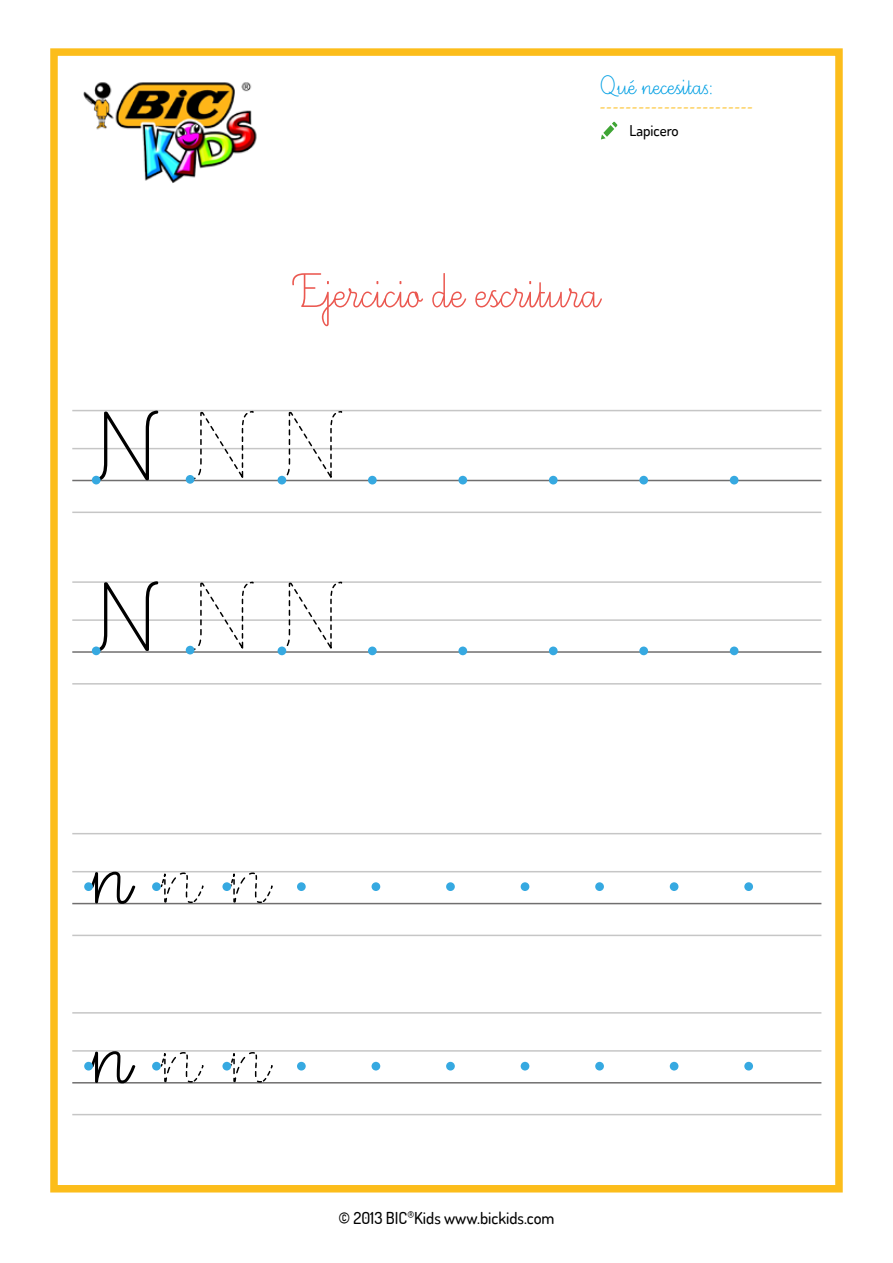
<style>
.page{position:relative;width:893px;height:1263px;background:#fff}
.page>*{position:absolute;margin:0;border:0;box-sizing:border-box;transform-origin:0 0}
.t1{font:121.35px/179.6px "Ecriture A Romain Orne";color:#000}
.t2{font:120.9px/170.7px "Ecriture A Romain Orne";color:#000}
.t3{font:60px "Ecriture A Romain Orne";color:#eb5850}
.t4{font:33px "Ecriture A Romain Orne";color:#009fe3}
.t5{font:18px "Minion Pro";color:#fcbd1b}
.t6{font:500 16.5px "Dosis";color:#000}
.t7{font:500 15px "Dosis";color:#000}
</style>
<div class="page">
<div style="left:50px;top:48px;width:793px;height:1144px;border:8px solid #fcbd1b"></div>
<img style="left:83px;top:82px;width:174px;height:101px">
<svg style="left:601px;top:122px;width:16px;height:17px"></svg>
<hr style="left:72px;top:1082px;width:749px;height:1px;background:#706f6f">
<hr style="left:72px;top:1114px;width:749px;height:1px;background:#c6c6c6">
<hr style="left:72px;top:903px;width:749px;height:1px;background:#706f6f">
<hr style="left:72px;top:935px;width:749px;height:1px;background:#c6c6c6">
<hr style="left:72px;top:480px;width:749px;height:1px;background:#706f6f">
<hr style="left:72px;top:512px;width:749px;height:1px;background:#c6c6c6">
<hr style="left:72px;top:651px;width:749px;height:2px;background:#706f6f">
<hr style="left:72px;top:683px;width:749px;height:1px;background:#c6c6c6">
<hr style="left:72px;top:1050px;width:749px;height:2px;background:#c6c6c6">
<hr style="left:72px;top:871px;width:749px;height:1px;background:#c6c6c6">
<hr style="left:72px;top:448px;width:749px;height:1px;background:#c6c6c6">
<hr style="left:72px;top:619px;width:749px;height:2px;background:#c6c6c6">
<hr style="left:72px;top:1012px;width:749px;height:1px;background:#c6c6c6">
<hr style="left:72px;top:833px;width:749px;height:1px;background:#c6c6c6">
<hr style="left:72px;top:410px;width:749px;height:1px;background:#c6c6c6">
<hr style="left:72px;top:581px;width:749px;height:2px;background:#c6c6c6">
<svg style="left:190px;top:410px;width:64px;height:72px"></svg>
<svg style="left:190px;top:581px;width:64px;height:72px"></svg>
<svg style="left:279px;top:411px;width:64px;height:71px"></svg>
<svg style="left:279px;top:581px;width:64px;height:72px"></svg>
<div style="left:92px;top:476px;width:9px;height:8px;background:#36a9e1;border-radius:50%"></div>
<div style="left:92px;top:646px;width:9px;height:9px;background:#36a9e1;border-radius:50%"></div>
<div style="left:186px;top:475px;width:8px;height:9px;background:#36a9e1;border-radius:50%"></div>
<div style="left:186px;top:646px;width:8px;height:8px;background:#36a9e1;border-radius:50%"></div>
<div style="left:278px;top:476px;width:8px;height:8px;background:#36a9e1;border-radius:50%"></div>
<div style="left:278px;top:646px;width:8px;height:9px;background:#36a9e1;border-radius:50%"></div>
<div style="left:458px;top:476px;width:9px;height:8px;background:#36a9e1;border-radius:50%"></div>
<div style="left:458px;top:646px;width:9px;height:9px;background:#36a9e1;border-radius:50%"></div>
<div style="left:639px;top:476px;width:9px;height:8px;background:#36a9e1;border-radius:50%"></div>
<div style="left:639px;top:646px;width:9px;height:9px;background:#36a9e1;border-radius:50%"></div>
<div style="left:368px;top:476px;width:9px;height:8px;background:#36a9e1;border-radius:50%"></div>
<div style="left:368px;top:646px;width:9px;height:9px;background:#36a9e1;border-radius:50%"></div>
<div style="left:549px;top:476px;width:9px;height:8px;background:#36a9e1;border-radius:50%"></div>
<div style="left:549px;top:646px;width:9px;height:9px;background:#36a9e1;border-radius:50%"></div>
<div style="left:730px;top:476px;width:8px;height:8px;background:#36a9e1;border-radius:50%"></div>
<div style="left:730px;top:646px;width:8px;height:9px;background:#36a9e1;border-radius:50%"></div>
<svg style="left:160px;top:872px;width:44px;height:33px"></svg>
<svg style="left:160px;top:1051px;width:44px;height:33px"></svg>
<svg style="left:229px;top:872px;width:45px;height:33px"></svg>
<svg style="left:229px;top:1051px;width:45px;height:33px"></svg>
<div style="left:84px;top:882px;width:9px;height:9px;background:#36a9e1;border-radius:50%"></div>
<div style="left:84px;top:1062px;width:9px;height:8px;background:#36a9e1;border-radius:50%"></div>
<div style="left:152px;top:882px;width:9px;height:9px;background:#36a9e1;border-radius:50%"></div>
<div style="left:152px;top:1062px;width:9px;height:8px;background:#36a9e1;border-radius:50%"></div>
<div style="left:222px;top:882px;width:9px;height:9px;background:#36a9e1;border-radius:50%"></div>
<div style="left:222px;top:1062px;width:9px;height:8px;background:#36a9e1;border-radius:50%"></div>
<div style="left:521px;top:882px;width:8px;height:9px;background:#36a9e1;border-radius:50%"></div>
<div style="left:521px;top:1062px;width:8px;height:8px;background:#36a9e1;border-radius:50%"></div>
<div style="left:297px;top:882px;width:9px;height:9px;background:#36a9e1;border-radius:50%"></div>
<div style="left:297px;top:1062px;width:9px;height:8px;background:#36a9e1;border-radius:50%"></div>
<div style="left:595px;top:882px;width:9px;height:9px;background:#36a9e1;border-radius:50%"></div>
<div style="left:595px;top:1062px;width:9px;height:8px;background:#36a9e1;border-radius:50%"></div>
<div style="left:372px;top:882px;width:8px;height:9px;background:#36a9e1;border-radius:50%"></div>
<div style="left:372px;top:1062px;width:8px;height:8px;background:#36a9e1;border-radius:50%"></div>
<div style="left:670px;top:882px;width:8px;height:9px;background:#36a9e1;border-radius:50%"></div>
<div style="left:670px;top:1062px;width:8px;height:8px;background:#36a9e1;border-radius:50%"></div>
<div style="left:446px;top:882px;width:9px;height:9px;background:#36a9e1;border-radius:50%"></div>
<div style="left:446px;top:1062px;width:9px;height:8px;background:#36a9e1;border-radius:50%"></div>
<div style="left:744px;top:882px;width:9px;height:9px;background:#36a9e1;border-radius:50%"></div>
<div style="left:744px;top:1062px;width:9px;height:8px;background:#36a9e1;border-radius:50%"></div>
<h2 class="t2" style="left:95px;top:369px;width:65px">N<br>N</h2>
<h1 class="t1" style="left:88px;top:787px;width:43px">n n</h1>
<h3 class="t4" style="left:600px;top:69px;width:115px">Qué necesitas:</h3>
<p class="t5" style="left:600px;top:94px;width:155px">------------------------</p>
<p class="t7" style="left:629px;top:121px;width:51px">Lapicero</p>
<h3 class="t3" style="left:294px;top:262px;width:307px">Ejercicio de escritura</h3>
<p class="t6" style="left:338px;top:1207px;width:218px">© 2013 BIC<sup>®</sup>Kids www.bickids.com</p>
</div>
